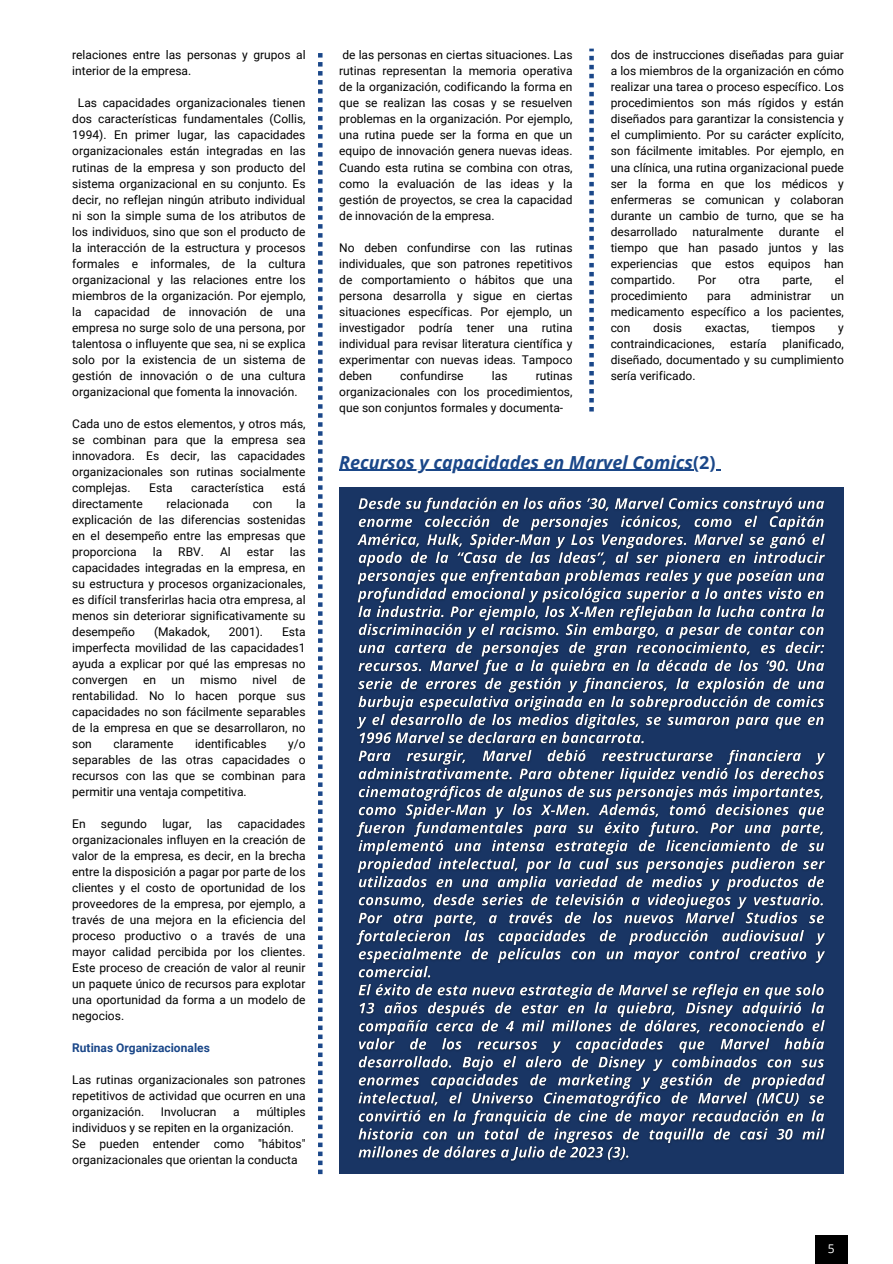
<style>
.page{position:relative;width:893px;height:1264px;background:#fff}
.page>*{position:absolute;margin:0;border:0;box-sizing:border-box;transform-origin:0 0}
.t1{font:italic 700 18px "Open Sans";color:#1a4789}
.t2{font:12px/16px "Roboto";color:#000;text-align:justify}
.t3{font:700 12px "Roboto";color:#1a4789}
.t4{font:12px "Open Sans";color:#fff}
.s1{font-style:normal}
</style>
<div class="page">
<svg style="left:318px;top:53px;width:4px;height:1121px"></svg>
<svg style="left:589px;top:49px;width:4px;height:362px"></svg>
<div style="left:814px;top:1234px;width:33px;height:29px;background:#000"></div>
<div style="left:339px;top:487px;width:505px;height:686px;background:#193564"></div>
<img style="left:356px;top:497px;width:469px;height:665px">
<hr style="left:339px;top:470px;width:354px;height:1px;background:#1a4789">
<p class="t2" style="left:72px;top:47px;width:235px">relaciones entre las personas y grupos al interior de la empresa.</p>
<p class="t2" style="left:72px;top:95px;width:235px;text-indent:6px">Las capacidades organizacionales tienen dos características fundamentales (Collis, 1994). En primer lugar, las capacidades organizacionales están integradas en las rutinas de la empresa y son producto del sistema organizacional en su conjunto. Es decir, no reflejan ningún atributo individual ni son la simple suma de los atributos de los individuos, sino que son el producto de la interacción de la estructura y procesos formales e informales, de la cultura organizacional y las relaciones entre los miembros de la organización. Por ejemplo, la capacidad de innovación de una empresa no surge solo de una persona, por talentosa o influyente que sea, ni se explica solo por la existencia de un sistema de gestión de innovación o de una cultura organizacional que fomenta la innovación.</p>
<p class="t2" style="left:72px;top:415px;width:235px">Cada uno de estos elementos, y otros más, se combinan para que la empresa sea innovadora. Es decir, las capacidades organizacionales son rutinas socialmente complejas.</p>
<p class="t2" style="left:149px;top:479px;width:25px">Esta</p>
<p class="t2" style="left:191px;top:479px;width:74px">característica</p>
<p class="t2" style="left:282px;top:479px;width:24px">está</p>
<p class="t2" style="left:72px;top:495px;width:235px;text-indent:224px">la explicación de las diferencias sostenidas en el desempeño entre las empresas que proporciona</p>
<p class="t2" style="left:72px;top:495px;width:72px">directamente</p>
<p class="t2" style="left:166px;top:495px;width:64px">relacionada</p>
<p class="t2" style="left:253px;top:495px;width:21px">con</p>
<p class="t2" style="left:72px;top:543px;width:235px;text-indent:218px">las capacidades integradas en la empresa, en su estructura y procesos organizacionales, es difícil transferirlas hacia otra empresa, al menos sin deteriorar significativamente su desempeño</p>
<p class="t2" style="left:153px;top:543px;width:11px">la</p>
<p class="t2" style="left:178px;top:543px;width:27px">RBV.</p>
<p class="t2" style="left:220px;top:543px;width:12px">Al</p>
<p class="t2" style="left:247px;top:543px;width:29px">estar</p>
<p class="t2" style="left:154px;top:623px;width:57px">(Makadok,</p>
<p class="t2" style="left:229px;top:623px;width:36px">2001).</p>
<p class="t2" style="left:72px;top:623px;width:235px;text-indent:210px">Esta imperfecta movilidad de las capacidades1 ayuda a explicar por qué las empresas no convergen</p>
<p class="t2" style="left:72px;top:671px;width:235px;text-indent:220px">de rentabilidad. No lo hacen porque sus capacidades no son fácilmente separables de la empresa en que se desarrollaron, no son</p>
<p class="t2" style="left:143px;top:671px;width:14px">en</p>
<p class="t2" style="left:172px;top:671px;width:15px">un</p>
<p class="t2" style="left:200px;top:671px;width:38px">mismo</p>
<p class="t2" style="left:252px;top:671px;width:26px">nivel</p>
<p class="t2" style="left:113px;top:735px;width:62px">claramente</p>
<p class="t2" style="left:195px;top:735px;width:73px">identificables</p>
<p class="t2" style="left:72px;top:735px;width:235px;text-indent:216px">y/o separables de las otras capacidades o recursos con las que se combinan para permitir una ventaja competitiva.</p>
<p class="t2" style="left:72px;top:815px;width:15px">En</p>
<p class="t2" style="left:101px;top:815px;width:48px">segundo</p>
<p class="t2" style="left:162px;top:815px;width:31px">lugar,</p>
<p class="t2" style="left:207px;top:815px;width:17px">las</p>
<p class="t2" style="left:72px;top:815px;width:235px;text-indent:165px">capacidades organizacionales influyen en la creación de valor de la empresa, es decir, en la brecha entre la disposición a pagar por parte de los clientes y el costo de oportunidad de los proveedores de la empresa, por ejemplo, a través de una mejora en la eficiencia del proceso productivo o a través de una mayor calidad percibida por los clientes.<br>Este proceso de creación de valor al reunir un paquete único de recursos para explotar una oportunidad da forma a un modelo de negocios.</p>
<p class="t3" style="left:72px;top:1040px;width:139px">Rutinas Organizacionales</p>
<p class="t2" style="left:72px;top:1071px;width:235px">Las rutinas organizacionales son patrones repetitivos de actividad que ocurren en una organización.</p>
<p class="t2" style="left:72px;top:1103px;width:235px;text-indent:184px">múltiples individuos y se repiten en la organización.</p>
<p class="t2" style="left:72px;top:1135px;width:235px">Se pueden entender como "hábitos" organizacionales que orientan la conducta</p>
<p class="t2" style="left:161px;top:1103px;width:57px">Involucran</p>
<p class="t2" style="left:233px;top:1103px;width:8px">a</p>
<p class="t2" style="left:339px;top:47px;width:235px">de las personas en ciertas situaciones. Las rutinas representan la memoria operativa de la organización, codificando la forma en que se realizan las cosas y se resuelven problemas en la organización. Por ejemplo, una rutina puede ser la forma en que un equipo de innovación genera nuevas ideas.<br>Cuando esta rutina se combina con otras, como la evaluación de las ideas y la gestión de proyectos, se crea la capacidad de innovación de la empresa.</p>
<p class="t2" style="left:339px;top:239px;width:235px">No deben confundirse con las rutinas individuales, que son patrones repetitivos de comportamiento o hábitos que una persona desarrolla y sigue en ciertas situaciones específicas. Por ejemplo, un investigador podría tener una rutina individual para revisar literatura científica y experimentar con nuevas ideas. Tampoco deben</p>
<p class="t2" style="left:400px;top:367px;width:65px">confundirse</p>
<p class="t2" style="left:492px;top:367px;width:17px">las</p>
<p class="t2" style="left:339px;top:367px;width:235px;text-indent:196px">rutinas organizacionales con los procedimientos, que son conjuntos formales y documenta-</p>
<p class="t2" style="left:610px;top:47px;width:235px">dos de instrucciones diseñadas para guiar a los miembros de la organización en cómo realizar una tarea o proceso específico. Los procedimientos son más rígidos y están diseñados para garantizar la consistencia y el cumplimiento. Por su carácter explícito, son fácilmente imitables. Por ejemplo, en una clínica, una rutina organizacional puede ser la forma en que los médicos y enfermeras se comunican y colaboran durante un cambio de turno, que se ha desarrollado</p>
<p class="t2" style="left:610px;top:223px;width:235px;text-indent:224px">el tiempo que han pasado juntos y las experiencias que estos equipos han compartido.</p>
<p class="t2" style="left:692px;top:223px;width:72px">naturalmente</p>
<p class="t2" style="left:778px;top:223px;width:42px">durante</p>
<p class="t2" style="left:697px;top:271px;width:20px">Por</p>
<p class="t2" style="left:738px;top:271px;width:23px">otra</p>
<p class="t2" style="left:782px;top:271px;width:31px">parte,</p>
<p class="t2" style="left:834px;top:271px;width:11px">el</p>
<p class="t2" style="left:610px;top:287px;width:79px">procedimiento</p>
<p class="t2" style="left:707px;top:287px;width:25px">para</p>
<p class="t2" style="left:750px;top:287px;width:62px">administrar</p>
<p class="t2" style="left:610px;top:287px;width:235px;text-indent:220px">un medicamento específico a los pacientes, con</p>
<p class="t2" style="left:653px;top:319px;width:30px">dosis</p>
<p class="t2" style="left:705px;top:319px;width:46px">exactas,</p>
<p class="t2" style="left:771px;top:319px;width:45px">tiempos</p>
<p class="t2" style="left:838px;top:319px;width:7px">y</p>
<p class="t2" style="left:610px;top:335px;width:105px">contraindicaciones,</p>
<p class="t2" style="left:730px;top:335px;width:38px">estaría</p>
<p class="t2" style="left:610px;top:335px;width:235px;text-indent:172px">planificado, diseñado, documentado y su cumplimiento sería verificado.</p>
<h1 class="t1" style="left:339px;top:449px;width:378px">Recursos y capacidades en Marvel Comics<span class="s1">(2)</span></h1>
<p class="t4" style="left:827px;top:1239px;width:8px">5</p>
</div>
